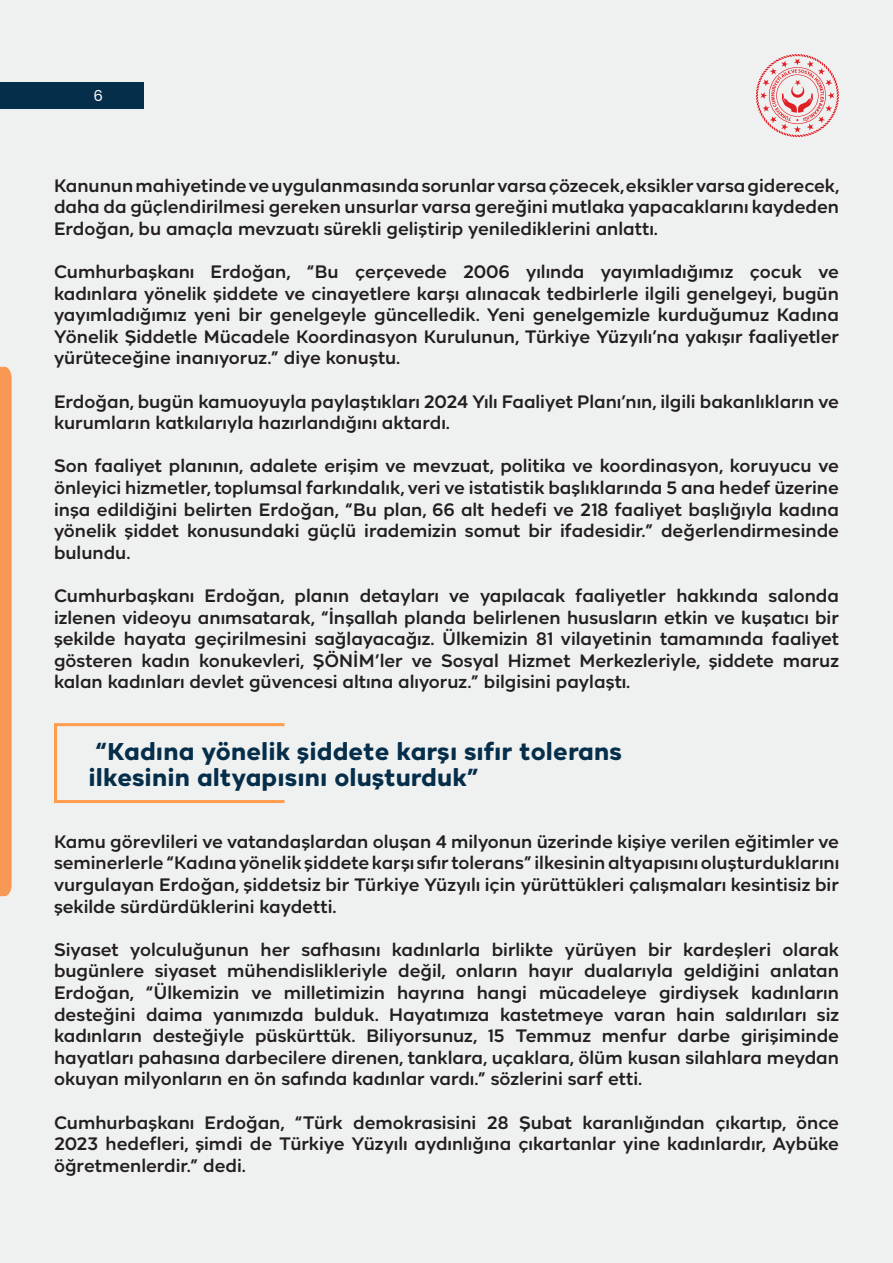
<style>
.page{position:relative;width:893px;height:1263px;background:#eff1f0}
.page>*{position:absolute;margin:0;border:0;box-sizing:border-box;transform-origin:0 0}
.t1{font:700 24.3px/25.5px "TRT";letter-spacing:.005em;color:#052e4b}
.t2{font:500 18px/21.6px "TRT";color:#231f20;text-align:justify}
.t3{font:15px "Poppins";color:#fff}
</style>
<div class="page">
<svg style="left:756px;top:54px;width:83px;height:83px"></svg>
<div style="left:0;top:82px;width:143px;height:27px;background:#052e4b"></div>
<svg style="left:0;top:367px;width:12px;height:529px;background:#f69c5a"></svg>
<div style="left:54px;top:723px;width:232px;height:80px;border:3px solid #ff9c4d"></div>
<p class="t3" style="left:93px;top:87px;width:11px">6</p>
<p class="t2" style="left:54px;top:174px;width:786px">Kanunun mahiyetinde ve uygulanmasında sorunlar varsa çözecek, eksikler varsa giderecek, daha da güçlendirilmesi gereken unsurlar varsa gereğini mutlaka yapacaklarını kaydeden Erdoğan, bu amaçla mevzuatı sürekli geliştirip yenilediklerini anlattı.</p>
<p class="t2" style="left:54px;top:261px;width:786px">Cumhurbaşkanı Erdoğan, “Bu çerçevede 2006 yılında yayımladığımız çocuk ve kadınlara yönelik şiddete ve cinayetlere karşı alınacak tedbirlerle ilgili genelgeyi, bugün yayımladığımız yeni bir genelgeyle güncelledik. Yeni genelgemizle kurduğumuz Kadına Yönelik Şiddetle Mücadele Koordinasyon Kurulunun, Türkiye Yüzyılı’na yakışır faaliyetler yürüteceğine inanıyoruz.” diye konuştu.</p>
<p class="t2" style="left:54px;top:390px;width:786px">Erdoğan, bugün kamuoyuyla paylaştıkları 2024 Yılı Faaliyet Planı’nın, ilgili bakanlıkların ve kurumların katkılarıyla hazırlandığını aktardı.</p>
<p class="t2" style="left:54px;top:455px;width:786px">Son faaliyet planının, adalete erişim ve mevzuat, politika ve koordinasyon, koruyucu ve önleyici hizmetler, toplumsal farkındalık, veri ve istatistik başlıklarında 5 ana hedef üzerine inşa edildiğini belirten Erdoğan, “Bu plan, 66 alt hedefi ve 218 faaliyet başlığıyla kadına yönelik şiddet konusundaki güçlü irademizin somut bir ifadesidir.” değerlendirmesinde bulundu.</p>
<p class="t2" style="left:54px;top:585px;width:786px">Cumhurbaşkanı Erdoğan, planın detayları ve yapılacak faaliyetler hakkında salonda izlenen videoyu anımsatarak, “İnşallah planda belirlenen hususların etkin ve kuşatıcı bir şekilde hayata geçirilmesini sağlayacağız. Ülkemizin 81 vilayetinin tamamında faaliyet gösteren kadın konukevleri, ŞÖNİM’ler ve Sosyal Hizmet Merkezleriyle, şiddete maruz kalan kadınları devlet güvencesi altına alıyoruz.” bilgisini paylaştı.</p>
<p class="t1" style="left:88px;top:739px;width:535px">“Kadına yönelik şiddete karşı sıfır tolerans ilkesinin altyapısını oluşturduk”</p>
<p class="t2" style="left:54px;top:831px;width:786px">Kamu görevlileri ve vatandaşlardan oluşan 4 milyonun üzerinde kişiye verilen eğitimler ve seminerlerle “Kadına yönelik şiddete karşı sıfır tolerans” ilkesinin altyapısını oluşturduklarını vurgulayan Erdoğan, şiddetsiz bir Türkiye Yüzyılı için yürüttükleri çalışmaları kesintisiz bir şekilde sürdürdüklerini kaydetti.</p>
<p class="t2" style="left:54px;top:939px;width:786px">Siyaset yolculuğunun her safhasını kadınlarla birlikte yürüyen bir kardeşleri olarak bugünlere siyaset mühendislikleriyle değil, onların hayır dualarıyla geldiğini anlatan Erdoğan, “Ülkemizin ve milletimizin hayrına hangi mücadeleye girdiysek kadınların desteğini daima yanımızda bulduk. Hayatımıza kastetmeye varan hain saldırıları siz kadınların desteğiyle püskürttük. Biliyorsunuz, 15 Temmuz menfur darbe girişiminde hayatları pahasına darbecilere direnen, tanklara, uçaklara, ölüm kusan silahlara meydan okuyan milyonların en ön safında kadınlar vardı.” sözlerini sarf etti.</p>
<p class="t2" style="left:54px;top:1111px;width:786px">Cumhurbaşkanı Erdoğan, “Türk demokrasisini 28 Şubat karanlığından çıkartıp, önce 2023 hedefleri, şimdi de Türkiye Yüzyılı aydınlığına çıkartanlar yine kadınlardır, Aybüke öğretmenlerdir.” dedi.</p>
</div>
